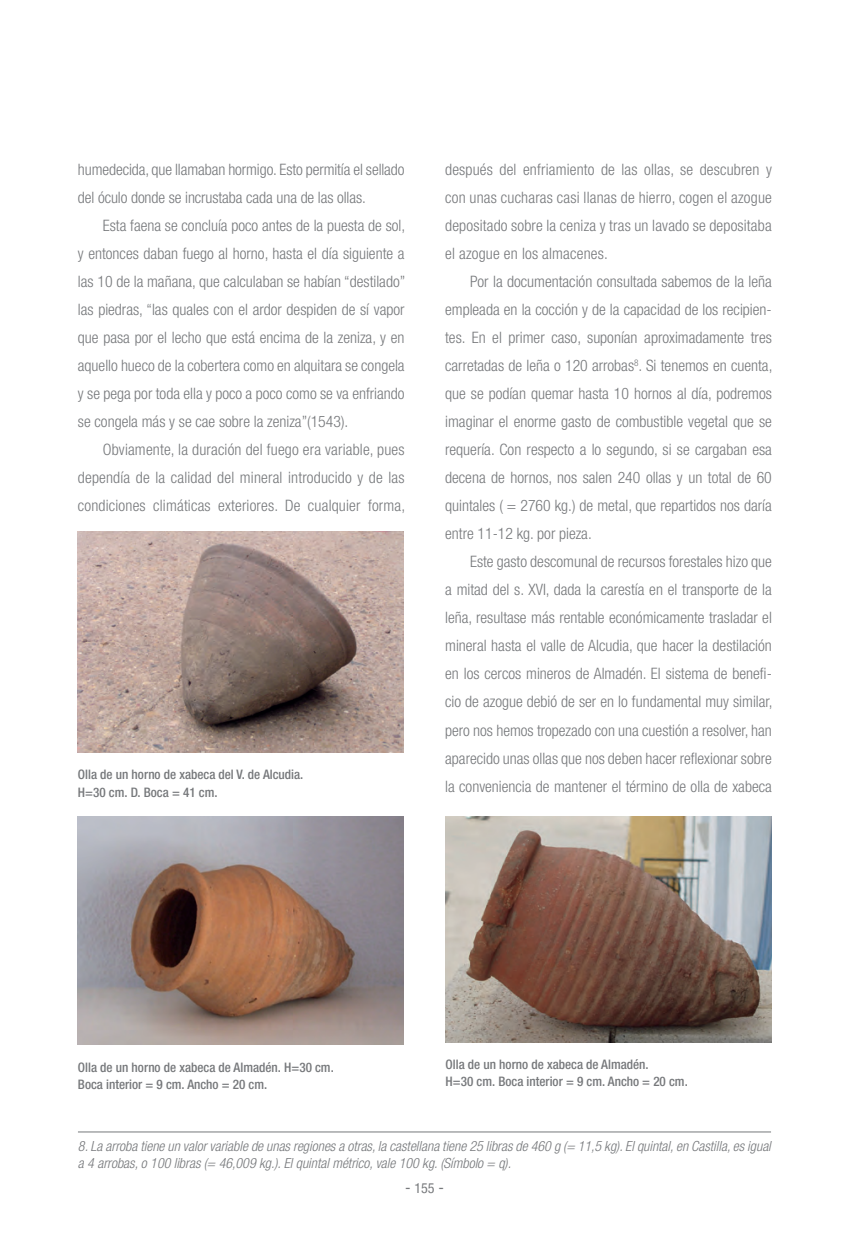
<style>
.page{position:relative;width:849px;height:1246px;background:#fff}
.page>*{position:absolute;margin:0;border:0;box-sizing:border-box;transform-origin:0 0}
.t1{font:300 condensed 15.75px/28px "Helvetica Neue LT Com";color:#76787b;text-align:justify}
.t2{font:italic 300 condensed 14px/17.5px "Helvetica Neue LT Com";color:#76787b}
.t3{font:condensed 14px "Helvetica Neue LT Com";color:#76787b}
.t4{font:500 condensed 13.12px/17.5px "Helvetica Neue LT Com";color:#76787b}
.s1{font-size:15.75px}
</style>
<div class="page">
<hr style="left:78px;top:1131px;width:692px;height:1px;background:#76787b">
<img style="left:78px;top:531px;width:325px;height:221px">
<img style="left:78px;top:816px;width:325px;height:228px">
<img style="left:445px;top:816px;width:326px;height:226px">
<p class="t1" style="left:78px;top:155px;width:328px">humedecida, que llamaban hormigo. Esto permitía el sellado del óculo donde se incrustaba cada una de las ollas.</p>
<p class="t1" style="left:78px;top:211px;width:329px;text-indent:25px">Esta faena se concluía poco antes de la puesta de sol, y entonces daban fuego al horno, hasta el día siguiente a las 10 de la mañana, que calculaban se habían “destilado” las piedras, “las quales con el ardor despiden de sí vapor que pasa por el lecho que está encima de la zeniza, y en aquello hueco de la cobertera como en alquitara se congela y se pega por toda ella y poco a poco como se va enfriando se congela más y se cae sobre la zeniza”(1543).</p>
<p class="t1" style="left:78px;top:435px;width:329px;text-indent:25px">Obviamente, la duración del fuego era variable, pues dependía de la calidad del mineral introducido y de las condiciones climáticas exteriores. De cualquier forma,</p>
<p class="t4" style="left:78px;top:765px;width:227px">Olla de un horno de xabeca del V. de Alcudia.<br>H=30 cm. D. Boca = 41 cm.</p>
<p class="t1" style="left:445px;top:155px;width:328px">después del enfriamiento de las ollas, se descubren y con unas cucharas casi llanas de hierro, cogen el azogue depositado sobre la ceniza y tras un lavado se depositaba el azogue en los almacenes.</p>
<p class="t1" style="left:445px;top:267px;width:329px;text-indent:25px">Por la documentación consultada sabemos de la leña empleada en la cocción y de la capacidad de los recipien&shy;tes. En el primer caso, suponían aproximadamente tres carretadas de leña o 120 arrobas<sup>8</sup>. Si tenemos en cuenta, que se podían quemar hasta 10 hornos al día, podremos imaginar el enorme gasto de combustible vegetal que se requería. Con respecto a lo segundo, si se cargaban esa decena de hornos, nos salen 240 ollas y un total de 60 quintales ( = 2760 kg.) de metal, que repartidos nos daría entre 11-12 kg. por pieza.</p>
<p class="t1" style="left:445px;top:547px;width:329px;text-indent:25px">Este gasto descomunal de recursos forestales hizo que a mitad del s. XVI, dada la carestía en el transporte de la leña, resultase más rentable económicamente trasladar el mineral hasta el valle de Alcudia, que hacer la destilación en los cercos mineros de Almadén. El sistema de benefi&shy;cio de azogue debió de ser en lo fundamental muy similar, pero nos hemos tropezado con una cuestión a resolver, han aparecido unas ollas que nos deben hacer reflexionar sobre la conveniencia de mantener el término de olla de xabeca</p>
<p class="t4" style="left:78px;top:1057px;width:257px">Olla de un horno de xabeca de Almadén. H=30 cm.<br>Boca interior = 9 cm. Ancho = 20 cm.</p>
<p class="t4" style="left:445px;top:1055px;width:244px">Olla de un horno de xabeca de Almadén.<br>H=30 cm. Boca interior = 9 cm. Ancho = 20 cm.</p>
<p class="t2" style="left:78px;top:1136px;width:694px">8. La arroba tiene un valor variable de unas regiones a otras, la castellana tiene 25 libras de 460 g (= 11,5 kg). El quintal, en Castilla, es igual a 4 arrobas, o 100 libras (= 46,009 kg.). El quintal métrico, vale 100 kg. (Símbolo = q).</p>
<p class="t3" style="left:405px;top:1179px;width:40px"><span class="s1">-</span> 155 <span class="s1">-</span></p>
</div>
